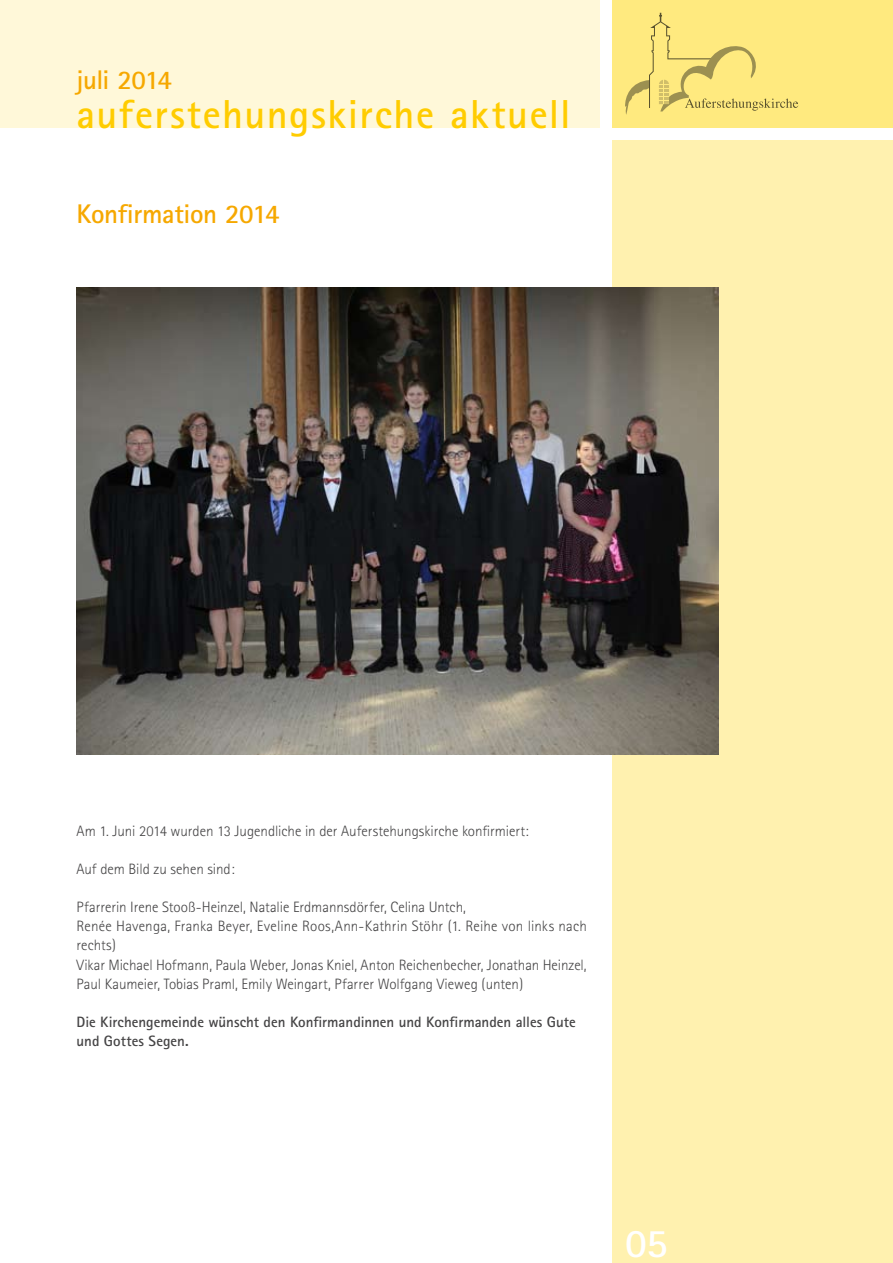
<style>
.page{position:relative;width:893px;height:1263px;background:#fff}
.page>*{position:absolute;margin:0;border:0;box-sizing:border-box;transform-origin:0 0}
.t1{font:700 40.5px "Rotis Sans Serif";letter-spacing:.035em;color:#fc0}
.t2{font:700 40.5px "Rotis Sans Serif";color:#fff}
.t3{font:700 27px "Rotis Sans Serif";letter-spacing:-.02em;color:#f6a800}
.t4{font:300 15px/19.2px "Rotis Sans Serif";color:#454445}
.t5{font:700 15px/19.2px "Rotis Sans Serif";color:#454445}
</style>
<div class="page">
<div style="left:612px;top:0;width:281px;height:128px;background:#ffea7f"></div>
<div style="left:0;top:0;width:600px;height:128px;background:#fff8d9"></div>
<div style="left:612px;top:140px;width:281px;height:1123px;background:#fff1af"></div>
<svg style="left:625px;top:13px;width:173px;height:102px"></svg>
<img style="left:77px;top:287px;width:642px;height:467px">
<h2 class="t3" style="left:77px;top:63px;width:97px">juli 2014</h2>
<h1 class="t1" style="left:77px;top:88px;width:496px">auferstehungskirche aktuell</h1>
<h2 class="t3" style="left:77px;top:197px;width:205px">Konfirmation 2014</h2>
<p class="t4" style="left:77px;top:821px;width:454px">Am 1. Juni 2014 wurden 13 Jugendliche in der Auferstehungskirche konfirmiert:</p>
<p class="t4" style="left:77px;top:859px;width:160px">Auf dem Bild zu sehen sind:</p>
<p class="t4" style="left:77px;top:897px;width:512px">Pfarrerin Irene Stooß-Heinzel, Natalie Erdmannsdörfer, Celina Untch,<br>Renée Havenga, Franka Beyer, Eveline Roos,Ann-Kathrin Stöhr (1. Reihe von links nach rechts)<br>Vikar Michael Hofmann, Paula Weber, Jonas Kniel, Anton Reichenbecher, Jonathan Heinzel, Paul Kaumeier, Tobias Praml, Emily Weingart, Pfarrer Wolfgang Vieweg (unten)</p>
<p class="t5" style="left:77px;top:1012px;width:501px">Die Kirchengemeinde wünscht den Konfirmandinnen und Konfirmanden alles Gute und Gottes Segen.</p>
<h1 class="t2" style="left:625px;top:1217px;width:44px">05</h1>
</div>
